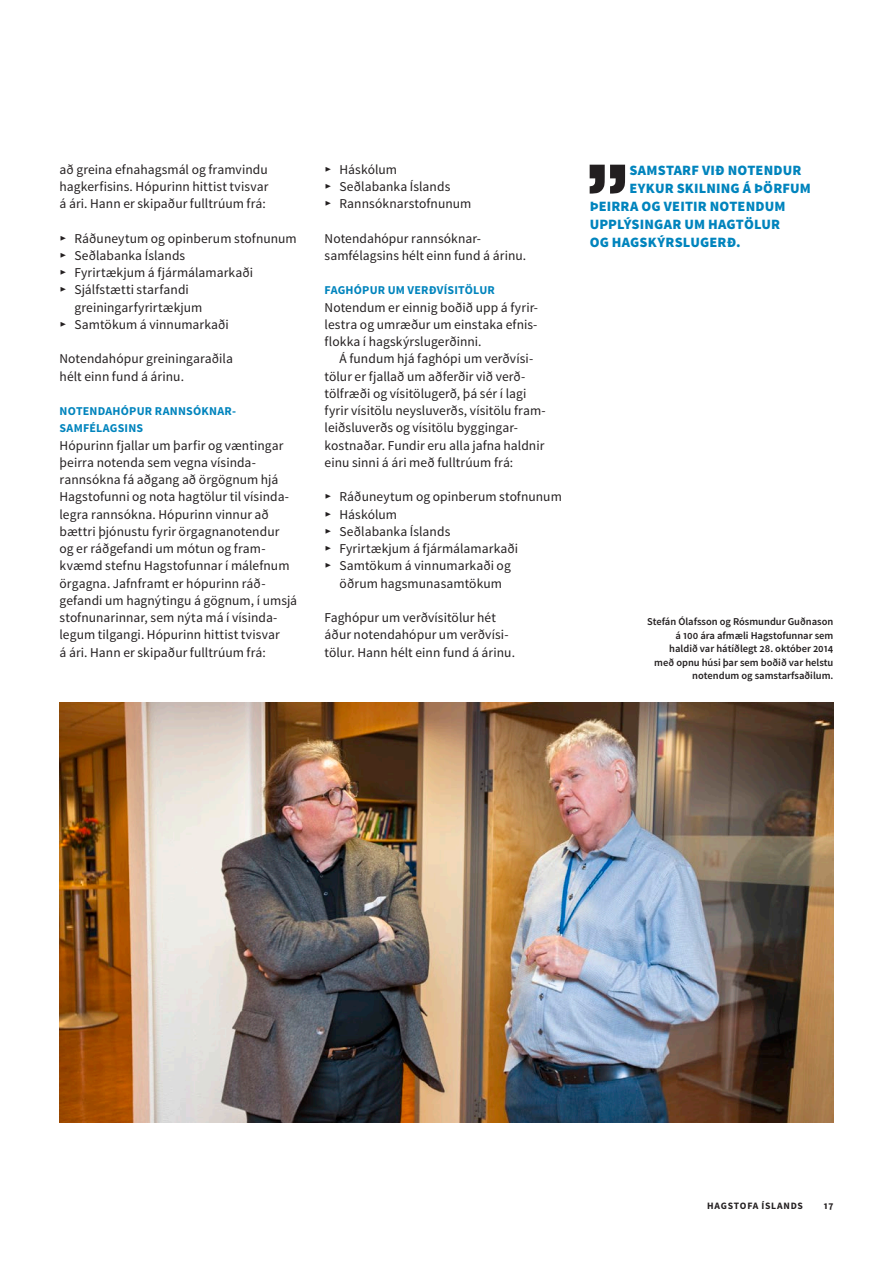
<style>
.page{position:relative;width:893px;height:1263px;background:#fff}
.page>*{position:absolute;margin:0;border:0;box-sizing:border-box;transform-origin:0 0}
.t1{font:800 77.25px "Rockwell";color:#231f20;scale:.8 1}
.t2{font:900 14.25px "Source Sans Pro";letter-spacing:.015em;color:#0084bd}
.t3{font:13.5px/17.2px "Source Sans Pro";letter-spacing:.005em;color:#231f20}
.t4{font:700 12px/16.5px "Source Sans Pro";letter-spacing:.02em;color:#0084bd}
.t5{font:600 10.5px/13.5px "Source Sans Pro";color:#231f20;text-align:right}
.t6{font:700 9.75px "Source Sans Pro";letter-spacing:.075em;color:#231f20}
.s1{font-family:"Meta Medium Expert"}
</style>
<div class="page">
<img style="left:60px;top:702px;width:773px;height:421px">
<p class="t3" style="left:60px;top:161px;width:210px;text-align:justify">að greina efnahagsmál og framvindu hagkerfisins. Hópurinn hittist tvisvar á ári. Hann er skipaður fulltrúum frá:</p>
<p class="t3" style="left:60px;top:230px;width:239px"><span class="s1">@</span> Ráðuneytum og opinberum stofnunum</p>
<p class="t3" style="left:60px;top:247px;width:127px"><span class="s1">@</span> Seðlabanka Íslands</p>
<p class="t3" style="left:60px;top:264px;width:195px"><span class="s1">@</span> Fyrirtækjum á fjármálamarkaði</p>
<p class="t3" style="left:60px;top:282px;width:131px"><span class="s1">@</span> Sjálfstætti starfandi</p>
<p class="t3" style="left:75px;top:299px;width:129px">greiningarfyrirtækjum</p>
<p class="t3" style="left:60px;top:316px;width:171px"><span class="s1">@</span> Samtökum á vinnumarkaði</p>
<p class="t3" style="left:60px;top:351px;width:175px">Notendahópur greiningaraðila hélt einn fund á árinu.</p>
<p class="t4" style="left:60px;top:403px;width:178px">NOTENDAHÓPUR RANNSÓKNAR-<br>SAMFÉLAGSINS</p>
<p class="t3" style="left:60px;top:437px;width:239px">Hópurinn fjallar um þarfir og væntingar þeirra notenda sem vegna vísinda&shy;rannsókna fá aðgang að örgögnum hjá Hagstofunni og nota hagtölur til vísinda&shy;legra rannsókna. Hópurinn vinnur að bættri þjónustu fyrir örgagnanotendur<br>og er ráðgefandi um mótun og fram&shy;kvæmd stefnu Hagstofunnar í málefnum örgagna. Jafnframt er hópurinn ráð&shy;gefandi um hagnýtingu á gögnum, í umsjá stofnunarinnar, sem nýta má í vísinda&shy;legum tilgangi. Hópurinn hittist tvisvar<br>á ári. Hann er skipaður fulltrúum frá:</p>
<p class="t3" style="left:325px;top:161px;width:148px"><span class="s1">@</span> Háskólum<br><span class="s1">@</span> Seðlabanka Íslands<br><span class="s1">@</span> Rannsóknarstofnunum</p>
<p class="t3" style="left:325px;top:230px;width:203px">Notendahópur rannsóknar&shy;samfélagsins hélt einn fund á árinu.</p>
<p class="t4" style="left:325px;top:283px;width:172px">FAGHÓPUR UM VERÐVÍSITÖLUR</p>
<p class="t3" style="left:325px;top:299px;width:215px;text-align:justify">Notendum er einnig boðið upp á fyrir&shy;lestra og umræður um einstaka efnis&shy;flokka í hagskýrslugerðinni.</p>
<p class="t3" style="left:325px;top:350px;width:223px;text-indent:15px">Á fundum hjá faghópi um verðvísi&shy;tölur er fjallað um aðferðir við verð&shy;tölfræði og vísitölugerð, þá sér í lagi fyrir vísitölu neysluverðs, vísitölu fram&shy;leiðsluverðs og vísitölu byggingar&shy;kostnaðar. Fundir eru alla jafna haldnir einu sinni á ári með fulltrúum frá:</p>
<p class="t3" style="left:325px;top:489px;width:239px"><span class="s1">@</span> Ráðuneytum og opinberum stofnunum</p>
<p class="t3" style="left:325px;top:506px;width:74px"><span class="s1">@</span> Háskólum</p>
<p class="t3" style="left:325px;top:523px;width:127px"><span class="s1">@</span> Seðlabanka Íslands</p>
<p class="t3" style="left:325px;top:540px;width:195px"><span class="s1">@</span> Fyrirtækjum á fjármálamarkaði</p>
<p class="t3" style="left:325px;top:558px;width:188px"><span class="s1">@</span> Samtökum á vinnumarkaði og</p>
<p class="t3" style="left:340px;top:575px;width:164px">öðrum hagsmunasamtökum</p>
<p class="t3" style="left:325px;top:609px;width:192px">Faghópur um verðvísitölur hét áður notendahópur um verðvísi&shy;tölur. Hann hélt einn fund á árinu.</p>
<h1 class="t1" style="left:585px;top:108px;width:57px">„</h1>
<p class="t2" style="left:630px;top:161px;width:173px">SAMSTARF VIÐ NOTENDUR</p>
<p class="t2" style="left:630px;top:179px;width:183px">EYKUR SKILNING Á ÞÖRFUM</p>
<p class="t2" style="left:590px;top:197px;width:197px">ÞEIRRA OG VEITIR NOTENDUM</p>
<p class="t2" style="left:590px;top:215px;width:192px">UPPLÝSINGAR UM HAGTÖLUR</p>
<p class="t2" style="left:590px;top:233px;width:153px">OG HAGSKÝRSLUGERÐ.</p>
<p class="t5" style="left:647px;top:615px;width:188px">Stefán Ólafsson og Rósmundur Guðnason á 100 ára afmæli Hagstofunnar sem haldið var hátíðlegt 28. október 2014 með opnu húsi þar sem boðið var helstu notendum og samstarfsaðilum.</p>
<p class="t6" style="left:707px;top:1199px;width:97px">HAGSTOFA ÍSLANDS</p>
<p class="t6" style="left:824px;top:1199px;width:11px">17</p>
</div>
